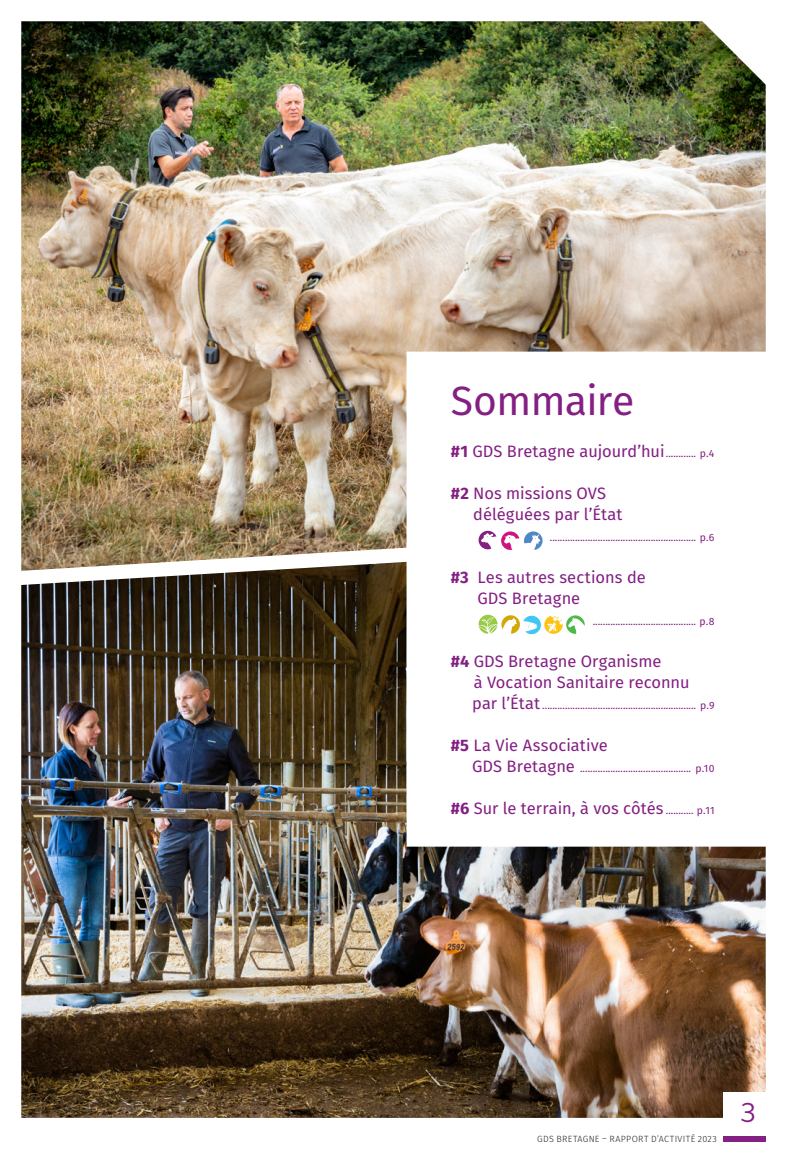
<style>
.page{position:relative;width:787px;height:1170px;background:#fff}
.page>*{position:absolute;margin:0;border:0;box-sizing:border-box;transform-origin:0 0}
.t1{font:40.8px "Fira Sans";letter-spacing:-.01em;color:#841f83}
.t2{font:27.45px "Fran Klein";color:#841f83}
.t3{font:16.5px/21px "Fira Sans";color:#841f83}
.t4{font:10.5px "Fira Sans";color:#841f83}
.t5{font:300 9px "Fira Sans";letter-spacing:.04em;color:#231f20}
.s1{font-weight:700}
.s2{font-size:10.5px}
.s3{font-size:16.5px}
</style>
<div class="page">
<img style="left:21px;top:21px;width:744px;height:539px">
<img style="left:21px;top:560px;width:744px;height:557px">
<div style="left:723px;top:1136px;width:42px;height:5px;background:#841f83"></div>
<div style="left:723px;top:1092px;width:50px;height:41px;background:#fff"></div>
<img style="left:694px;top:21px;width:72px;height:71px">
<svg style="left:406px;top:351px;width:360px;height:495px"></svg>
<svg style="left:478px;top:530px;width:64px;height:20px"></svg>
<svg style="left:478px;top:614px;width:106px;height:21px"></svg>
<h1 class="t1" style="left:451px;top:372px;width:185px">Sommaire</h1>
<h3 class="t3" style="left:451px;top:440px;width:265px"><span class="s1">#1</span> GDS Bretagne aujourd’hui <span class="s2">............ p.4</span></h3>
<h3 class="t3" style="left:473px;top:482px;width:151px;text-indent:-22px"><span class="s1">#2</span> Nos missions OVS déléguées par l’État</h3>
<p class="t4" style="left:550px;top:530px;width:166px">.......................................................... p.6</p>
<h3 class="t3" style="left:477px;top:566px;width:170px;text-indent:-27px"><span class="s1">#3</span> Les autres sections de<br>GDS Bretagne</h3>
<p class="t4" style="left:592px;top:614px;width:123px">......................................... p.8</p>
<h3 class="t3" style="left:474px;top:651px;width:217px;text-indent:-23px"><span class="s1">#4</span> GDS Bretagne Organisme<br>à Vocation Sanitaire reconnu</h3>
<p class="t4" style="left:472px;top:698px;width:244px"><span class="s3">par l’État</span> ............................................................. p.9</p>
<h3 class="t3" style="left:451px;top:735px;width:158px"><span class="s1">#5</span> La Vie Associative</h3>
<p class="t4" style="left:472px;top:761px;width:244px"><span class="s3">GDS Bretagne</span> ............................................ p.10</p>
<h3 class="t3" style="left:451px;top:798px;width:265px"><span class="s1">#6</span> Sur le terrain, à vos côtés <span class="s2">........... p.11</span></h3>
<p class="t5" style="left:537px;top:1132px;width:181px">GDS BRETAGNE – RAPPORT D’ACTIVITÉ 2023</p>
<h2 class="t2" style="left:740px;top:1101px;width:17px">3</h2>
</div>
